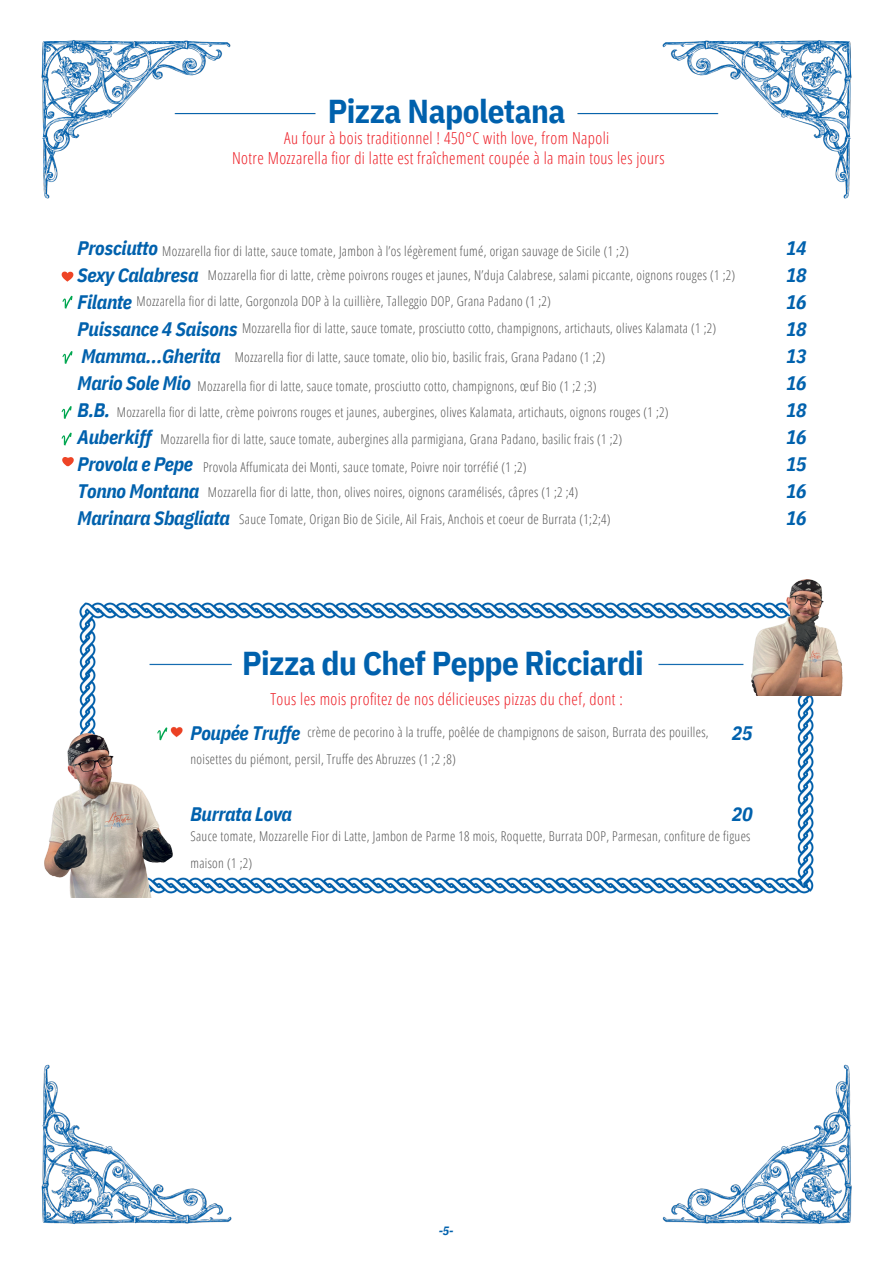
<style>
.page{position:relative;width:894px;height:1264px;background:#fff}
.page>*{position:absolute;margin:0;border:0;box-sizing:border-box;transform-origin:0 0}
.t1{font:700 33px "IBM Plex Sans Cond";letter-spacing:-.02em;color:#0061ad}
.t2{font:italic 700 19.5px/27px "IBM Plex Sans Cond";letter-spacing:-.02em;color:#0061ad}
.t3{font:300 16.5px/19.2px "Open Sans Condensed";letter-spacing:.025em;color:#ed1c24;text-align:center}
.t4{font:300 13.5px/27px "Open Sans Condensed";letter-spacing:.025em;color:#545454}
.t5{font:italic 700 12px "IBM Plex Sans Cond";color:#0061ad}
</style>
<div class="page">
<svg style="left:62px;top:271px;width:11px;height:11px"></svg>
<svg style="left:62px;top:296px;width:10px;height:13px"></svg>
<svg style="left:62px;top:351px;width:10px;height:13px"></svg>
<svg style="left:62px;top:406px;width:10px;height:13px"></svg>
<svg style="left:62px;top:432px;width:10px;height:13px"></svg>
<img style="left:41px;top:1064px;width:191px;height:160px">
<img style="left:41px;top:40px;width:275px;height:159px">
<img style="left:73px;top:602px;width:741px;height:296px">
<img style="left:577px;top:40px;width:275px;height:159px">
<img style="left:662px;top:1064px;width:190px;height:160px">
<img style="left:45px;top:734px;width:128px;height:163px">
<img style="left:751px;top:579px;width:92px;height:117px">
<svg style="left:157px;top:727px;width:10px;height:13px"></svg>
<svg style="left:62px;top:457px;width:12px;height:9px"></svg>
<h4 class="t1" style="left:327px;top:89px;width:239px">Pizza Napoletana</h4>
<h4 class="t3" style="left:232px;top:128px;width:434px">Au four à bois traditionnel ! 450°C with love, from Napoli<br>Notre Mozzarella fior di latte est fraîchement coupée à la main tous les jours</h4>
<h4 class="t2" style="left:78px;top:234px;width:161px">Prosciutto<br>Sexy Calabresa<br>Filante<br>Puissance 4 Saisons<br>Mamma…Gherita<br>Mario Sole Mio<br>B.B.<br>Auberkiff<br>Provola e Pepe<br>Tonno Montana</h4>
<h4 class="t2" style="left:78px;top:504px;width:154px">Marinara Sbagliata</h4>
<h3 class="t4" style="left:162px;top:237px;width:468px">Mozzarella fior di latte, sauce tomate, Jambon à l’os légèrement fumé, origan sauvage de Sicile (1 ;2)</h3>
<h2 class="t4" style="left:208px;top:261px;width:528px">Mozzarella fior di latte, crème poivrons rouges et jaunes, N’duja Calabrese, salami piccante, oignons rouges (1 ;2)</h2>
<h4 class="t4" style="left:137px;top:287px;width:415px">Mozzarella fior di latte, Gorgonzola DOP à la cuillière, Talleggio DOP, Grana Padano (1 ;2)</h4>
<h2 class="t4" style="left:242px;top:314px;width:475px">Mozzarella fior di latte, sauce tomate, prosciutto cotto, champignons, artichauts, olives Kalamata (1 ;2)</h2>
<p class="t4" style="left:235px;top:343px;width:372px">Mozzarella fior di latte, sauce tomate, olio bio, basilic frais, Grana Padano (1 ;2)</p>
<h4 class="t4" style="left:197px;top:372px;width:400px">Mozzarella fior di latte, sauce tomate, prosciutto cotto, champignons, œuf Bio (1 ;2 ;3)</h4>
<p class="t4" style="left:117px;top:398px;width:553px">Mozzarella fior di latte, crème poivrons rouges et jaunes, aubergines, olives Kalamata, artichauts, oignons rouges (1 ;2)</p>
<p class="t4" style="left:161px;top:425px;width:463px">Mozzarella fior di latte, sauce tomate, aubergines alla parmigiana, Grana Padano, basilic frais (1 ;2)</p>
<p class="t4" style="left:203px;top:453px;width:325px">Provola Affumicata dei Monti, sauce tomate, Poivre noir torréfié (1 ;2)</p>
<p class="t4" style="left:208px;top:478px;width:372px">Mozzarella fior di latte, thon, olives noires, oignons caramélisés, câpres (1 ;2 ;4)</p>
<p class="t4" style="left:239px;top:505px;width:373px">Sauce Tomate, Origan Bio de Sicile, Ail Frais, Anchois et coeur de Burrata (1;2;4)</p>
<p class="t2" style="left:785px;top:234px;width:22px;text-align:justify">14<br>18<br>16<br>18<br>13<br>16<br>18<br>16<br>15<br>16<br>16</p>
<h4 class="t1" style="left:242px;top:641px;width:403px">Pizza du Chef Peppe Ricciardi</h4>
<h4 class="t3" style="left:270px;top:688px;width:353px">Tous les mois profitez de nos délicieuses pizzas du chef, dont :</h4>
<h4 class="t2" style="left:190px;top:718px;width:111px">Poupée Truffe</h4>
<p class="t4" style="left:190px;top:718px;width:519px;text-indent:117px">crème de pecorino à la truffe, poêlée de champignons de saison, Burrata des pouilles, noisettes du piémont, persil, Truffe des Abruzzes (1 ;2 ;8)</p>
<h4 class="t2" style="left:731px;top:718px;width:22px">25</h4>
<h4 class="t2" style="left:190px;top:799px;width:103px">Burrata Lova</h4>
<h4 class="t2" style="left:731px;top:799px;width:22px">20</h4>
<p class="t4" style="left:190px;top:822px;width:561px">Sauce tomate, Mozzarelle Fior di Latte, Jambon de Parme 18 mois, Roquette, Burrata DOP, Parmesan, confiture de figues maison (1 ;2)</p>
<h4 class="t5" style="left:438px;top:1222px;width:16px">-5-</h4>
</div>
